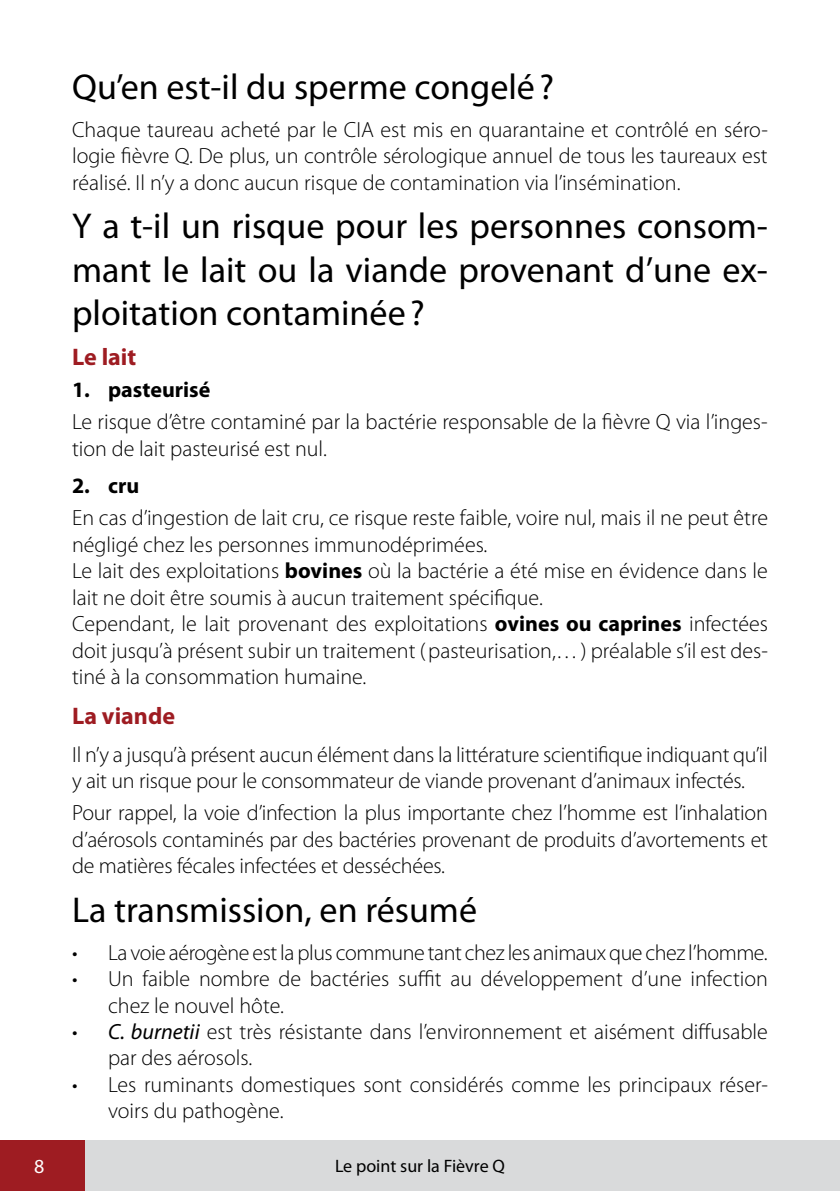
<style>
.page{position:relative;width:840px;height:1191px;background:#fff}
.page>*{position:absolute;margin:0;border:0;box-sizing:border-box;transform-origin:0 0}
.t1{font:36px/43.2px "Myriad Pro";color:#000;text-align:justify}
.t2{font:700 24px "Myriad Pro";color:#9e1c22}
.t3{font:300 22px/26.4px "Myriad Pro";color:#000}
.t4{font:300 22px "Myriad Pro";letter-spacing:-.02em;color:#000}
.t5{font:700 22px "Myriad Pro";color:#000}
.t6{font:20px "Myriad Pro";color:#fff}
.t7{font:18px "Myriad Pro";color:#000}
.s1{font-weight:700}
.s2{font-weight:400;font-style:italic}
</style>
<div class="page">
<div style="left:0;top:1140px;width:839px;height:51px;background:#d9dadb"></div>
<div style="left:0;top:1140px;width:85px;height:51px;background:#9e1c22"></div>
<h1 class="t1" style="left:72px;top:65px;width:483px">Qu’en est-il du sperme congelé?</h1>
<p class="t3" style="left:72px;top:116px;width:697px;text-align:justify">Chaque taureau acheté par le CIA est mis en quarantaine et contrôlé en séro&shy;logie fièvre Q. De plus, un contrôle sérologique annuel de tous les taureaux est réalisé. Il n’y a donc aucun risque de contamination via l’insémination.</p>
<h1 class="t1" style="left:72px;top:204px;width:697px">Y a t-il un risque pour les personnes consom&shy;mant le lait ou la viande provenant d’une ex&shy;ploitation contaminée?</h1>
<p class="t2" style="left:72px;top:341px;width:66px">Le lait</p>
<p class="t5" style="left:72px;top:375px;width:140px">1. pasteurisé</p>
<p class="t3" style="left:72px;top:408px;width:696px">Le risque d’être contaminé par la bactérie responsable de la fièvre Q via l’inges&shy;tion de lait pasteurisé est nul.</p>
<p class="t5" style="left:72px;top:471px;width:69px">2. cru</p>
<p class="t3" style="left:72px;top:505px;width:697px">En cas d’ingestion de lait cru, ce risque reste faible, voire nul, mais il ne peut être négligé chez les personnes immunodéprimées.<br>Le lait des exploitations <span class="s1">bovines</span> où la bactérie a été mise en évidence dans le lait ne doit être soumis à aucun traitement spécifique.<br>Cependant, le lait provenant des exploitations <span class="s1">ovines ou caprines</span> infectées doit jusqu’à présent subir un traitement (pasteurisation,…) préalable s’il est des&shy;tiné à la consommation humaine.</p>
<p class="t2" style="left:72px;top:700px;width:104px">La viande</p>
<p class="t3" style="left:72px;top:741px;width:697px">Il n’y a jusqu’à présent aucun élément dans la littérature scientifique indiquant qu’il y ait un risque pour le consommateur de viande provenant d’animaux infectés.</p>
<p class="t3" style="left:72px;top:799px;width:697px;text-align:justify">Pour rappel, la voie d’infection la plus importante chez l’homme est l’inhalation d’aérosols contaminés par des bactéries provenant de produits d’avortements et de matières fécales infectées et desséchées.</p>
<h1 class="t1" style="left:72px;top:887px;width:406px">La transmission, en résumé</h1>
<p class="t4" style="left:72px;top:939px;width:696px">• La voie aérogène est la plus commune tant chez les animaux que chez l’homme.</p>
<p class="t3" style="left:108px;top:965px;width:661px;text-indent:-36px">• Un faible nombre de bactéries suffit au développement d’une infection chez le nouvel hôte.</p>
<p class="t3" style="left:108px;top:1018px;width:661px;text-indent:-36px">• <span class="s2">C. burnetii</span> est très résistante dans l’environnement et aisément diffusable par des aérosols.</p>
<p class="t3" style="left:108px;top:1071px;width:661px;text-indent:-36px">• Les ruminants domestiques sont considérés comme les principaux réser&shy;voirs du pathogène.</p>
<p class="t6" style="left:34px;top:1153px;width:12px">8</p>
<p class="t7" style="left:335px;top:1154px;width:171px">Le point sur la Fièvre Q</p>
</div>
